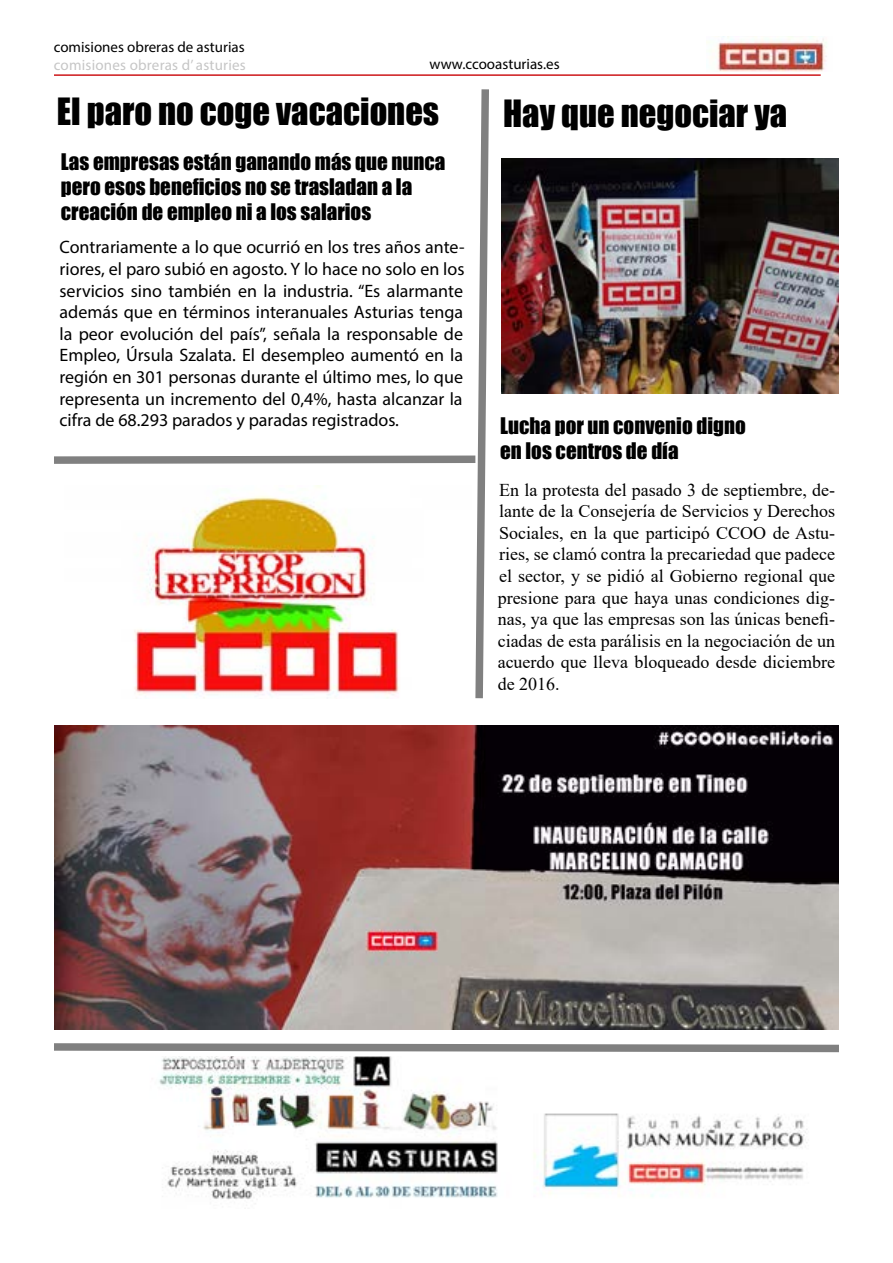
<style>
.page{position:relative;width:893px;height:1263px;background:#fff}
.page>*{position:absolute;margin:0;border:0;box-sizing:border-box;transform-origin:0 0}
.t1{font:34.5px "Impact";color:#000}
.t2{font:21px/25.2px "Impact";color:#000}
.t3{font:18px/21.6px "Myriad Pro";color:#000;text-align:justify}
.t4{font:18px/21.6px "Times New Roman";color:#000;text-align:justify}
.t5{font:15px "Myriad Pro";color:#000}
.t6{font:15px "Myriad Pro";letter-spacing:.015em;color:#c6c6c6}
</style>
<div class="page">
<hr style="left:54px;top:74px;width:767px;height:2px;background:#cd171a">
<img style="left:707px;top:37px;width:120px;height:34px">
<img style="left:502px;top:159px;width:337px;height:235px">
<svg style="left:54px;top:89px;width:435px;height:610px"></svg>
<img style="left:54px;top:725px;width:785px;height:305px">
<img style="left:159px;top:1056px;width:648px;height:144px">
<svg style="left:54px;top:1043px;width:785px;height:10px"></svg>
<p class="t5" style="left:54px;top:38px;width:192px">comisiones obreras de asturias</p>
<p class="t6" style="left:54px;top:56px;width:194px">comisiones obreras d’ asturies</p>
<p class="t5" style="left:429px;top:55px;width:132px">www.ccooasturias.es</p>
<h1 class="t1" style="left:57px;top:85px;width:384px">El paro no coge vacaciones</h1>
<p class="t2" style="left:61px;top:148px;width:386px">Las empresas están ganando más que nunca pero esos beneficios no se trasladan a la creación de empleo ni a los salarios</p>
<p class="t3" style="left:60px;top:236px;width:406px">Contrariamente a lo que ocurrió en los tres años ante&shy;riores, el paro subió en agosto. Y lo hace no solo en los servicios sino también en la industria. “Es alarmante además que en términos interanuales Asturias tenga la peor evolución del país”, señala la responsable de Empleo, Úrsula Szalata. El desempleo aumentó en la región en 301 personas durante el último mes, lo que representa un incremento del 0,4%, hasta alcanzar la cifra de 68.293 parados y paradas registrados.</p>
<h1 class="t1" style="left:503px;top:87px;width:286px">Hay que negociar ya</h1>
<p class="t2" style="left:500px;top:412px;width:247px">Lucha por un convenio digno en los centros de día</p>
<p class="t4" style="left:498px;top:478px;width:339px">En la protesta del pasado 3 de septiembre, de&shy;lante de la Consejería de Servicios y Derechos Sociales, en la que participó CCOO de Astu&shy;ries, se clamó contra la precariedad que padece el sector, y se pidió al Gobierno regional que presione para que haya unas condiciones dig&shy;nas, ya que las empresas son las únicas benefi&shy;ciadas de esta parálisis en la negociación de un acuerdo que lleva bloqueado desde diciembre de 2016.</p>
</div>
